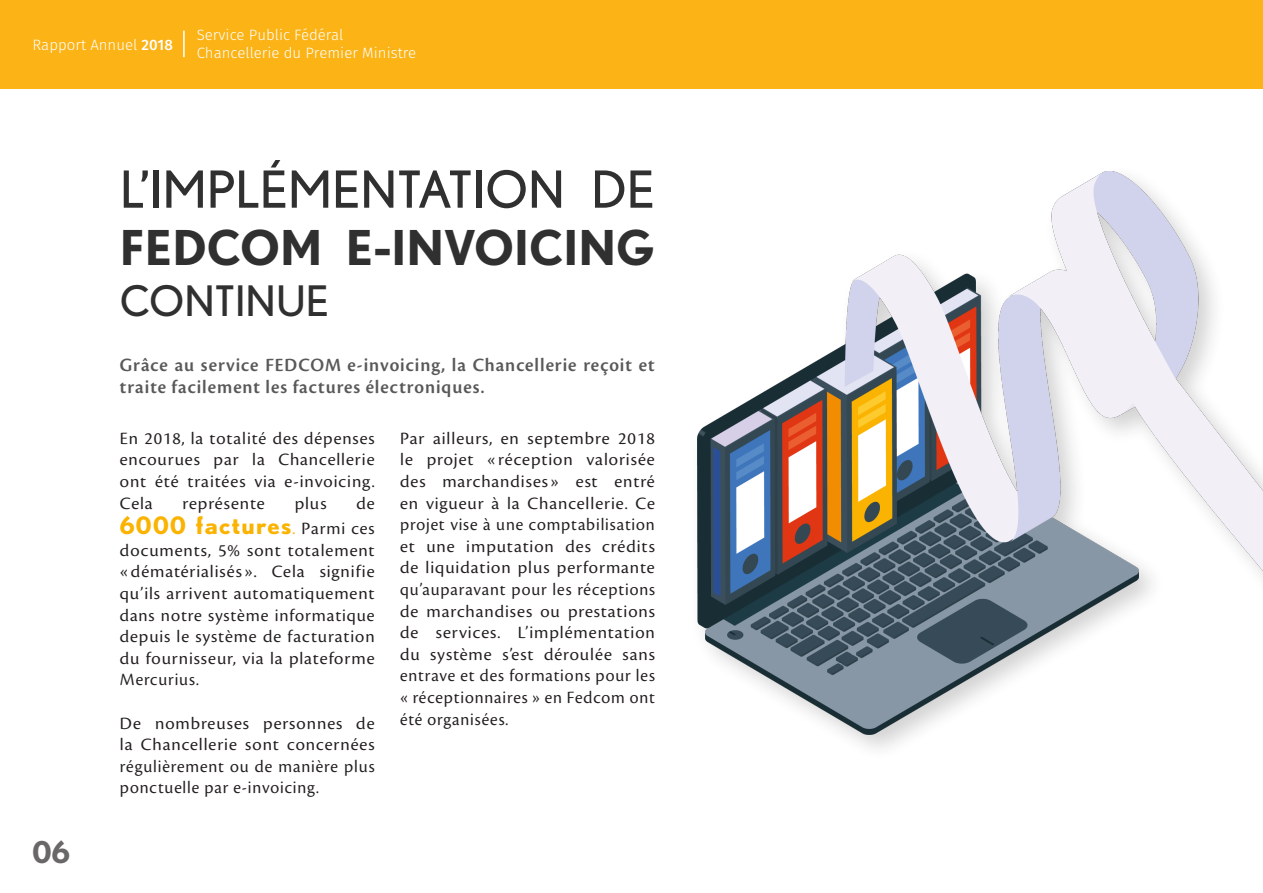
<style>
.page{position:relative;width:1263px;height:893px;background:#fff}
.page>*{position:absolute;margin:0;border:0;box-sizing:border-box;transform-origin:0 0}
.t1{font:51px "Nobel";color:#313030}
.t2{font:700 48px "Nobel";color:#313030}
.t3{font:42px "Nobel";color:#313030}
.t4{font:700 30px "Nobel";color:#696768}
.t5{font:700 24px "Nobel";letter-spacing:.05em;color:#fab300}
.t6{font:19.5px/21.6px "Cronos Pro Semibold Disp";letter-spacing:.05em;color:#595959}
.t7{font:18px/21.6px "Cronos Pro Disp";letter-spacing:.05em;color:#231f20;text-align:justify;scale:1.05 1}
.t8{font:18px/21.6px "Cronos Pro Disp";letter-spacing:.05em;color:#231f20;text-align:justify;scale:1.04 1}
.t9{font:300 15px/18px "Fira Sans";color:#fff}
.s1{font-weight:500}
.s2{font-family:"Cronos Pro Disp";font-weight:400;font-size:18px}
.s3{font-family:"Cronos Pro Disp";font-weight:400;font-size:18px;color:#231f20}
</style>
<div class="page">
<div style="left:0;top:0;width:1263px;height:88px;background:#fbb316"></div>
<hr style="left:183px;top:31px;width:2px;height:26px;background:#fff">
<img style="left:697px;top:171px;width:566px;height:563px">
<p class="t9" style="left:33px;top:35px;width:142px">Rapport Annuel <span class="s1">2018</span></p>
<p class="t9" style="left:197px;top:25px;width:221px">Service Public Fédéral<br>Chancellerie du Premier Ministre</p>
<h1 class="t1" style="left:120px;top:160px;width:536px">L’IMPLÉMENTATION DE</h1>
<h2 class="t2" style="left:120px;top:219px;width:536px">FEDCOM E-INVOICING</h2>
<h3 class="t3" style="left:120px;top:277px;width:211px">CONTINUE</h3>
<h3 class="t4" style="left:33px;top:834px;width:39px">06</h3>
<p class="t6" style="left:120px;top:355px;width:536px">Grâce au service FEDCOM e-invoicing, la Chancellerie reçoit et traite facilement les factures électroniques.</p>
<p class="t8" style="left:120px;top:427px;width:246px">En 2018, la totalité des dépenses encourues par la Chancellerie ont été traitées via e-invoicing.<br>Cela</p>
<p class="t7" style="left:400px;top:427px;width:244px">Par ailleurs, en septembre 2018 le projet «réception valorisée des marchandises» est entré en vigueur à la Chancellerie. Ce projet vise à une comptabilisation et une imputation des crédits de liquidation plus performante qu’auparavant pour les réceptions de marchandises ou prestations de services. L’implémentation du système s’est déroulée sans entrave et des formations pour les « réceptionnaires » en Fedcom ont été organisées.</p>
<p class="t7" style="left:183px;top:492px;width:80px">représente</p>
<p class="t7" style="left:295px;top:492px;width:32px">plus</p>
<p class="t7" style="left:356px;top:492px;width:19px">de</p>
<h3 class="t5" style="left:120px;top:511px;width:256px">6000 factures<span class="s2">.</span> <span class="s3">Parmi ces</span></h3>
<p class="t7" style="left:120px;top:539px;width:244px">documents, 5% sont totalement «dématérialisés». Cela signifie qu’ils arrivent automatiquement dans notre système informatique depuis le système de facturation du fournisseur, via la plateforme Mercurius.</p>
<p class="t7" style="left:120px;top:712px;width:244px">De nombreuses personnes de la Chancellerie sont concernées régulièrement ou de manière plus ponctuelle par e-invoicing.</p>
</div>
